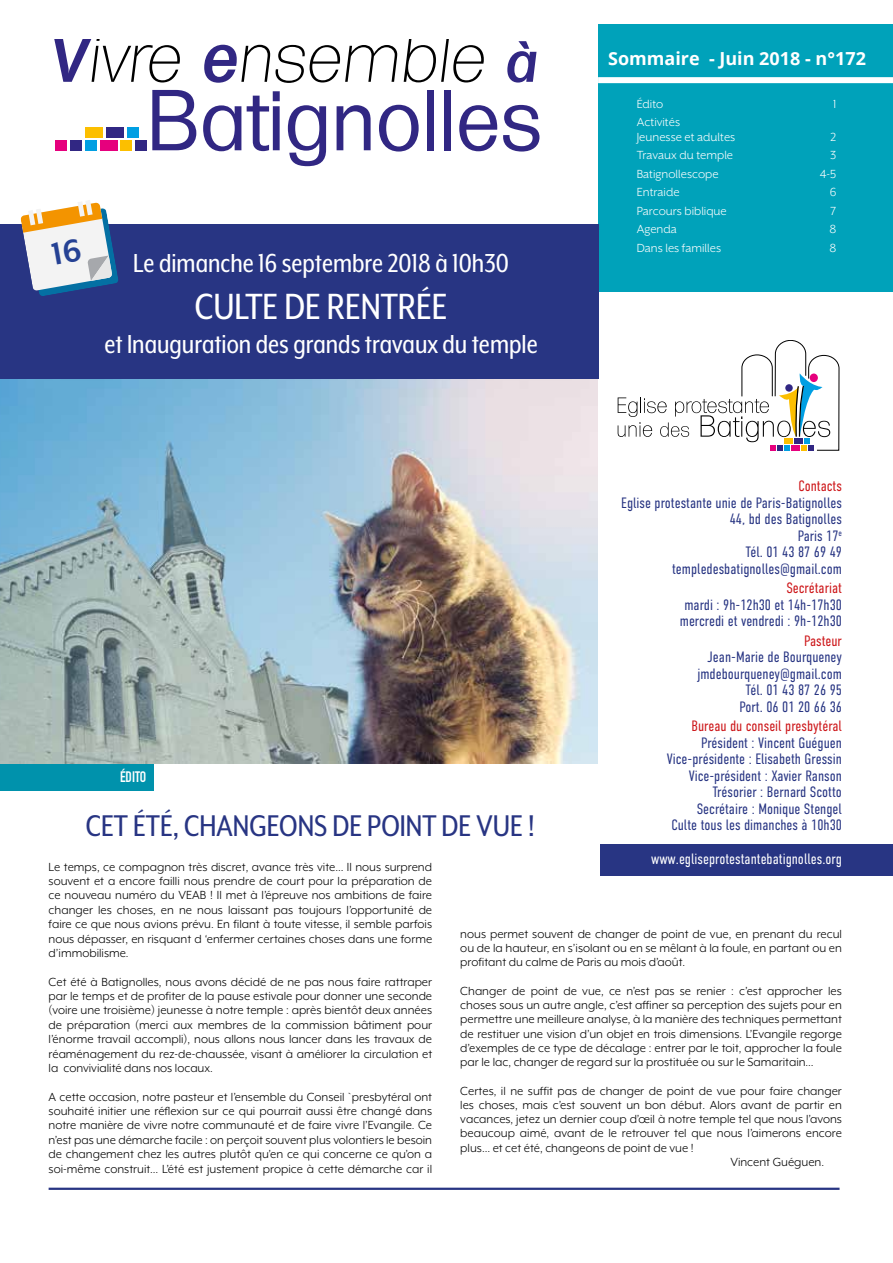
<style>
.page{position:relative;width:893px;height:1263px;background:#fff}
.page>*{position:absolute;margin:0;border:0;box-sizing:border-box;transform-origin:0 0}
.t1{font:42px "Mr Eaves XL Mod Nar OT";color:#fff}
.t2{font:34.5px "Mr Eaves XL Mod Nar OT";color:#283583}
.t3{font:30px "Mr Eaves XL Mod Nar OT";color:#fff}
.t4{font:700 18px "Open Sans";color:#fff}
.t5{font:300 15px/16.5px "DIN Condensed";color:#283583;text-align:right}
.t6{font:300 15px "DIN Condensed";color:#cd171a}
.t7{font:300 15px "DIN Condensed";color:#fff}
.t8{font:700 15px "DIN Condensed";color:#fff}
.t9{font:13.5px/14.4px "Mr Eaves XL Mod OT";color:#000;text-align:justify}
.t10{font:13.5px/14.2px "Mr Eaves XL San OT";color:#fff}
</style>
<div class="page">
<img style="left:0;top:378px;width:598px;height:385px">
<svg style="left:54px;top:40px;width:126px;height:42px"></svg>
<svg style="left:204px;top:45px;width:66px;height:38px"></svg>
<svg style="left:276px;top:45px;width:121px;height:38px"></svg>
<svg style="left:404px;top:40px;width:80px;height:42px"></svg>
<svg style="left:507px;top:41px;width:29px;height:42px"></svg>
<svg style="left:152px;top:90px;width:44px;height:60px"></svg>
<svg style="left:203px;top:105px;width:38px;height:46px"></svg>
<svg style="left:247px;top:91px;width:33px;height:60px"></svg>
<svg style="left:288px;top:105px;width:38px;height:61px"></svg>
<svg style="left:337px;top:105px;width:34px;height:45px"></svg>
<svg style="left:379px;top:105px;width:40px;height:47px"></svg>
<div style="left:427px;top:90px;width:7px;height:60px;background:#312783"></div>
<div style="left:444px;top:90px;width:7px;height:60px;background:#312783"></div>
<svg style="left:459px;top:105px;width:38px;height:46px"></svg>
<svg style="left:503px;top:105px;width:36px;height:47px"></svg>
<div style="left:121px;top:140px;width:11px;height:10px;background:#fcbf00"></div>
<div style="left:100px;top:140px;width:17px;height:10px;background:#e6007d"></div>
<div style="left:55px;top:140px;width:11px;height:10px;background:#e6007d"></div>
<div style="left:85px;top:140px;width:12px;height:10px;background:#009fe2"></div>
<div style="left:85px;top:127px;width:18px;height:10px;background:#fcbf00"></div>
<div style="left:70px;top:140px;width:11px;height:10px;background:#312783"></div>
<div style="left:135px;top:140px;width:11px;height:10px;background:#312783"></div>
<div style="left:128px;top:127px;width:11px;height:10px;background:#009fe3"></div>
<div style="left:106px;top:127px;width:18px;height:10px;background:#312783"></div>
<div style="left:598px;top:24px;width:295px;height:267px;background:#00a2ba"></div>
<div style="left:598px;top:77px;width:295px;height:6px;background:#fff"></div>
<svg style="left:618px;top:340px;width:221px;height:110px"></svg>
<hr style="left:49px;top:1188px;width:790px;height:2px;background:#283583">
<div style="left:601px;top:844px;width:292px;height:32px;background:#283583"></div>
<div style="left:0;top:764px;width:154px;height:27px;background:#0092ac"></div>
<div style="left:0;top:224px;width:598px;height:154px;background:#283583"></div>
<svg style="left:20px;top:200px;width:98px;height:96px"></svg>
<h3 class="t4" style="left:608px;top:46px;width:259px">Sommaire - Juin 2018 - n°172</h3>
<p class="t10" style="left:637px;top:97px;width:28px">Édito</p>
<p class="t10" style="left:833px;top:97px;width:5px">1</p>
<p class="t10" style="left:637px;top:115px;width:100px">Activités<br>Jeunesse et adultes</p>
<p class="t10" style="left:830px;top:129px;width:7px">2</p>
<h3 class="t3" style="left:133px;top:248px;width:377px">Le dimanche 16 septembre 2018 à 10h30</h3>
<h1 class="t1" style="left:195px;top:285px;width:254px">CULTE DE RENTRÉE</h1>
<h3 class="t3" style="left:104px;top:329px;width:435px">et Inauguration des grands travaux du temple</h3>
<p class="t10" style="left:637px;top:148px;width:98px">Travaux du temple</p>
<p class="t10" style="left:830px;top:148px;width:8px">3</p>
<p class="t10" style="left:637px;top:166px;width:83px">Batignollescope</p>
<p class="t10" style="left:820px;top:166px;width:18px">4-5</p>
<p class="t10" style="left:637px;top:185px;width:44px">Entraide</p>
<p class="t10" style="left:830px;top:185px;width:8px">6</p>
<p class="t10" style="left:637px;top:203px;width:92px">Parcours biblique</p>
<p class="t10" style="left:831px;top:203px;width:7px">7</p>
<p class="t10" style="left:637px;top:222px;width:42px">Agenda</p>
<p class="t10" style="left:829px;top:222px;width:8px">8</p>
<p class="t10" style="left:637px;top:240px;width:86px">Dans les familles</p>
<p class="t10" style="left:829px;top:240px;width:8px">8</p>
<p class="t6" style="left:798px;top:478px;width:45px">Contacts</p>
<p class="t5" style="left:621px;top:494px;width:222px">Eglise protestante unie de Paris-Batignolles<br>44, bd des Batignolles<br>Paris 17<sup>e<br></sup>Tél. 01 43 87 69 49 templedesbatignolles@gmail.com</p>
<p class="t6" style="left:786px;top:580px;width:57px">Secrétariat</p>
<p class="t5" style="left:680px;top:596px;width:164px;text-align:center">mardi : 9h-12h30 et 14h-17h30 mercredi et vendredi : 9h-12h30</p>
<p class="t6" style="left:804px;top:632px;width:39px">Pasteur</p>
<p class="t5" style="left:697px;top:649px;width:146px">Jean-Marie de Bourqueney jmdebourqueney@gmail.com<br>Tél. 01 43 87 26 95<br>Port. 06 01 20 66 36</p>
<p class="t6" style="left:691px;top:718px;width:152px">Bureau du conseil presbytéral</p>
<p class="t5" style="left:667px;top:734px;width:177px">Président : Vincent Guéguen<br>Vice-présidente : Elisabeth Gressin<br>Vice-président : Xavier Ranson<br>Trésorier : Bernard Scotto<br>Secrétaire : Monique Stengel<br>Culte tous les dimanches à 10h30</p>
<p class="t7" style="left:651px;top:851px;width:192px">www.egliseprotestantebatignolles.org</p>
<p class="t8" style="left:120px;top:766px;width:28px">ÉDITO</p>
<h2 class="t2" style="left:86px;top:808px;width:450px">CET ÉTÉ, CHANGEONS DE POINT DE VUE !</h2>
<p class="t9" style="left:49px;top:859px;width:385px">Le temps, ce compagnon très discret, avance très vite… Il nous surprend souvent et a encore failli nous prendre de court pour la préparation de ce nouveau numéro du VEAB ! Il met à l’épreuve nos ambitions de faire changer les choses, en ne nous laissant pas toujours l’opportunité de faire ce que nous avions prévu. En filant à toute vitesse, il semble parfois nous dépasser, en risquant d ‘enfermer certaines choses dans une forme d’immobilisme.</p>
<p class="t9" style="left:49px;top:974px;width:385px">Cet été à Batignolles, nous avons décidé de ne pas nous faire rattraper par le temps et de profiter de la pause estivale pour donner une seconde (voire une troisième) jeunesse à notre temple : après bientôt deux années de préparation (merci aux membres de la commission bâtiment pour l’énorme travail accompli), nous allons nous lancer dans les travaux de réaménagement du rez-de-chaussée, visant à améliorer la circulation et la convivialité dans nos locaux.</p>
<p class="t9" style="left:49px;top:1089px;width:385px">A cette occasion, notre pasteur et l’ensemble du Conseil `presbytéral ont souhaité initier une réflexion sur ce qui pourrait aussi être changé dans notre manière de vivre notre communauté et de faire vivre l’Evangile. Ce n’est pas une démarche facile : on perçoit souvent plus volontiers le besoin de changement chez les autres plutôt qu’en ce qui concerne ce qu’on a soi-même construit… L’été est justement propice à cette démarche car il</p>
<p class="t9" style="left:460px;top:927px;width:383px">nous permet souvent de changer de point de vue, en prenant du recul ou de la hauteur, en s’isolant ou en se mêlant à la foule, en partant ou en profitant du calme de Paris au mois d’août.</p>
<p class="t9" style="left:460px;top:984px;width:383px">Changer de point de vue, ce n’est pas se renier : c’est approcher les choses sous un autre angle, c’est affiner sa perception des sujets pour en permettre une meilleure analyse, à la manière des techniques permettant de restituer une vision d’un objet en trois dimensions. L’Evangile regorge d’exemples de ce type de décalage : entrer par le toit, approcher la foule par le lac, changer de regard sur la prostituée ou sur le Samaritain…</p>
<p class="t9" style="left:460px;top:1083px;width:383px">Certes, il ne suffit pas de changer de point de vue pour faire changer</p>
<p class="t9" style="left:460px;top:1098px;width:383px">les choses, mais c’est souvent un bon début. Alors avant de partir en</p>
<p class="t9" style="left:460px;top:1112px;width:383px">vacances, jetez un dernier coup d’œil à notre temple tel que nous l’avons</p>
<p class="t9" style="left:460px;top:1126px;width:383px">beaucoup aimé, avant de le retrouver tel que nous l’aimerons encore</p>
<p class="t9" style="left:460px;top:1140px;width:235px">plus… et cet été, changeons de point de vue !</p>
<p class="t9" style="left:730px;top:1155px;width:95px">Vincent Guéguen.</p>
</div>
